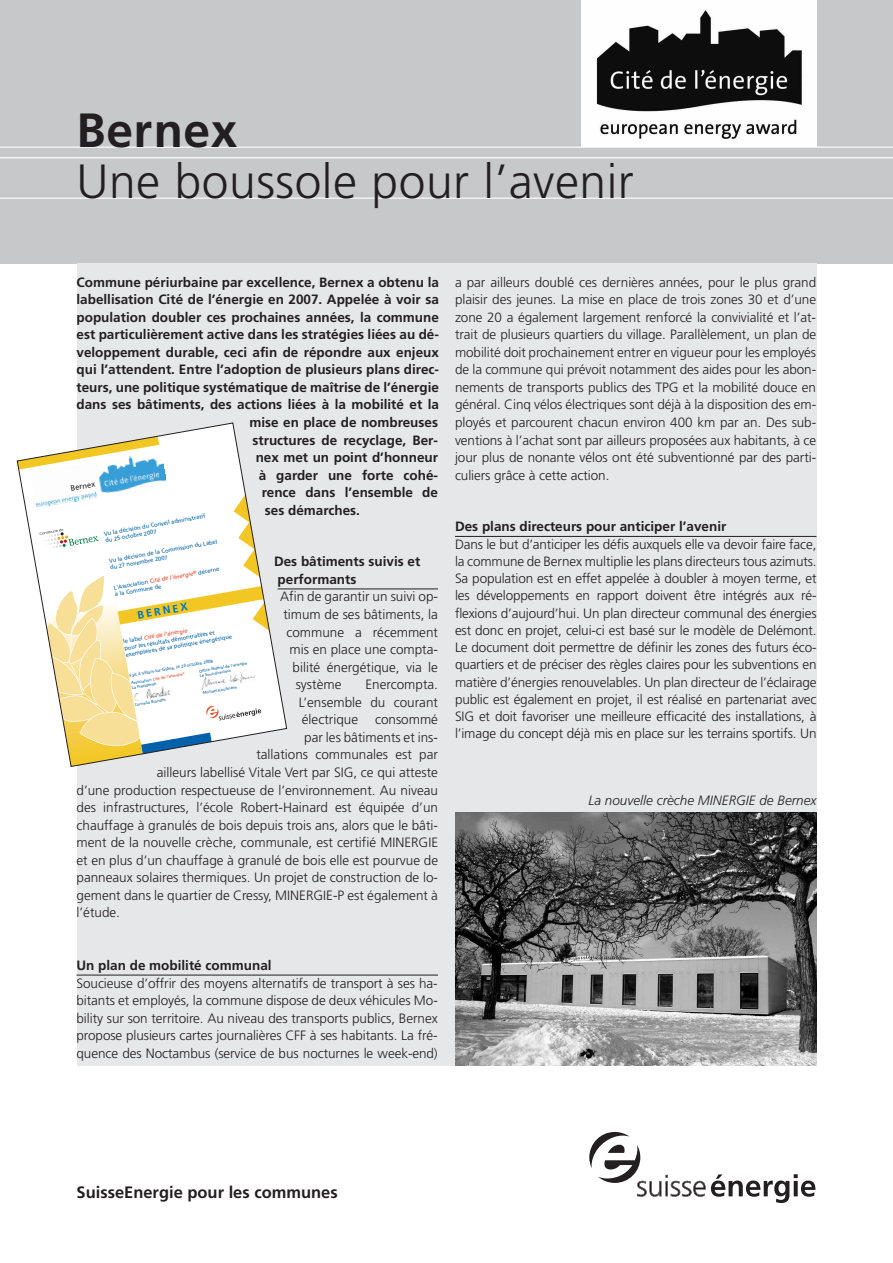
<style>
.page{position:relative;width:893px;height:1263px;background:#fff}
.page>*{position:absolute;margin:0;border:0;box-sizing:border-box;transform-origin:0 0}
.t1{font:300 48px "Frutiger";letter-spacing:.01em;color:#231f20}
.t2{font:700 48px "Frutiger";letter-spacing:.01em;color:#231f20}
.t3{font:700 16.5px "Frutiger";color:#231f20}
.t4{font:300 13.5px/17.5px "Frutiger";color:#231f20;text-align:justify}
.t5{font:700 13.5px/17.5px "Frutiger";color:#231f20}
.t6{font:italic 300 13.5px "Frutiger";color:#231f20}
.t7{font:700 10.8px "Frutiger";color:#0078c0}
.t8{font:7.8px "Frutiger";color:#231f20}
.t9{font:5.7px/6.9px "Frutiger";color:#0161aa}
.s1{font-style:italic;color:#ef3e22}
</style>
<div class="page">
<div style="left:0;top:0;width:893px;height:264px;background:#c7c8ca"></div>
<div style="left:77px;top:264px;width:739px;height:802px;background:#e6e7e9"></div>
<hr style="left:278px;top:588px;width:160px;height:1px;background:#231f20">
<hr style="left:77px;top:975px;width:361px;height:1px;background:#231f20">
<hr style="left:0;top:157px;width:893px;height:1px;background:#fff">
<hr style="left:0;top:147px;width:893px;height:1px;background:#fff">
<hr style="left:0;top:198px;width:893px;height:1px;background:#fff">
<svg style="left:589px;top:1132px;width:226px;height:71px"></svg>
<img style="left:581px;top:0;width:235px;height:147px">
<svg style="left:17px;top:422px;width:270px;height:345px"></svg>
<hr style="left:455px;top:536px;width:361px;height:1px;background:#231f20">
<img style="left:455px;top:812px;width:361px;height:254px">
<svg style="left:38px;top:478px;width:240px;height:288px"></svg>
<h1 class="t2" style="left:77px;top:111px;width:162px">Bernex</h1>
<h1 class="t1" style="left:77px;top:162px;width:559px">Une boussole pour l’avenir</h1>
<p class="t5" style="left:77px;top:274px;width:364px">Commune périurbaine par excellence, Bernex a obtenu la</p>
<p class="t5" style="left:77px;top:292px;width:364px">labellisation Cité de l’énergie en 2007. Appelée à voir sa</p>
<p class="t5" style="left:77px;top:309px;width:364px">population doubler ces prochaines années, la commune</p>
<p class="t5" style="left:77px;top:327px;width:364px">est particulièrement active dans les stratégies liées au dé-</p>
<p class="t5" style="left:77px;top:344px;width:364px">veloppement durable, ceci afin de répondre aux enjeux</p>
<p class="t5" style="left:77px;top:362px;width:364px">qui l’attendent. Entre l’adoption de plusieurs plans direc-</p>
<p class="t5" style="left:77px;top:379px;width:364px">teurs, une politique systématique de maîtrise de l’énergie</p>
<p class="t5" style="left:77px;top:397px;width:364px">dans ses bâtiments, des actions liées à la mobilité et la</p>
<p class="t5" style="left:249px;top:414px;width:190px">mise en place de nombreuses</p>
<p class="t5" style="left:253px;top:432px;width:187px">structures de recyclage, Ber-</p>
<p class="t5" style="left:256px;top:450px;width:184px">nex met un point d’honneur</p>
<p class="t5" style="left:259px;top:467px;width:181px">à garder une forte cohé-</p>
<p class="t5" style="left:262px;top:485px;width:178px">rence dans l’ensemble de</p>
<p class="t5" style="left:265px;top:502px;width:97px">ses démarches.</p>
<p class="t8" style="left:70px;top:485px;width:26px;rotate:-10deg">Bernex</p>
<p class="t9" style="left:133px;top:525px;width:56px;rotate:-10deg">on du Con e adm n</p>
<p class="t9" style="left:105px;top:537px;width:53px;rotate:-10deg">du 25 o ob e 2007</p>
<p class="t9" style="left:109px;top:558px;width:23px;rotate:-10deg">Vu adé</p>
<p class="t9" style="left:104px;top:531px;width:23px;rotate:-10deg">Vu adé</p>
<p class="t9" style="left:186px;top:544px;width:31px;rotate:-10deg">on du Labe</p>
<p class="t9" style="left:138px;top:552px;width:40px;rotate:-10deg">on de a Com m</p>
<p class="t9" style="left:110px;top:564px;width:59px;rotate:-10deg">du 27 novem b e 2007</p>
<p class="t9" style="left:113px;top:585px;width:108px;rotate:-10deg">LA o a on<span class="s1">C éde énerge</span><sup>®</sup> dé e ne à a Com m une de</p>
<p class="t9" style="left:123px;top:638px;width:91px;rotate:-10deg">e abe <span class="s1">C é de énerg e<br></span>pou e éu a démon abe e exempa e de apo</p>
<p class="t5" style="left:274px;top:554px;width:148px">Des bâtiments suivis et performants</p>
<p class="t4" style="left:280px;top:589px;width:159px">Afin de garantir un suivi op-</p>
<p class="t4" style="left:283px;top:606px;width:156px">timum de ses bâtiments, la</p>
<p class="t4" style="left:286px;top:624px;width:153px">commune a récemment</p>
<p class="t4" style="left:289px;top:642px;width:150px">mis en place une compta-</p>
<p class="t4" style="left:293px;top:659px;width:147px">bilité énergétique, via le</p>
<p class="t4" style="left:296px;top:677px;width:47px">système</p>
<p class="t4" style="left:365px;top:677px;width:74px">Enercompta.</p>
<p class="t4" style="left:299px;top:694px;width:141px">L’ensemble du courant</p>
<p class="t4" style="left:302px;top:712px;width:138px">électrique consommé</p>
<p class="t4" style="left:304px;top:729px;width:135px">par les bâtiments et ins-</p>
<p class="t4" style="left:256px;top:747px;width:183px">tallations communales est par</p>
<p class="t4" style="left:157px;top:764px;width:283px">ailleurs labellisé Vitale Vert par SIG, ce qui atteste</p>
<p class="t4" style="left:77px;top:782px;width:363px">d’une production respectueuse de l’environnement. Au niveau</p>
<p class="t4" style="left:77px;top:800px;width:363px">des infrastructures, l’école Robert-Hainard est équipée d’un</p>
<p class="t4" style="left:77px;top:817px;width:363px">chauffage à granulés de bois depuis trois ans, alors que le bâti-</p>
<p class="t4" style="left:77px;top:835px;width:363px">ment de la nouvelle crèche, communale, est certifié MINERGIE</p>
<p class="t4" style="left:77px;top:852px;width:363px">et en plus d’un chauffage à granulé de bois elle est pourvue de</p>
<p class="t4" style="left:77px;top:870px;width:363px">panneaux solaires thermiques. Un projet de construction de lo-</p>
<p class="t4" style="left:77px;top:887px;width:363px">gement dans le quartier de Cressy, MINERGIE-P est également à</p>
<p class="t4" style="left:77px;top:905px;width:45px">l’étude.</p>
<p class="t7" style="left:137px;top:611px;width:51px;rotate:-10deg">BERN EX</p>
<p class="t9" style="left:187px;top:641px;width:46px;rotate:-10deg">que éne gé que</p>
<p class="t4" style="left:455px;top:274px;width:363px">a par ailleurs doublé ces dernières années, pour le plus grand plaisir des jeunes. La mise en place de trois zones 30 et d’une zone 20 a également largement renforcé la convivialité et l’at&shy;trait de plusieurs quartiers du village. Parallèlement, un plan de mobilité doit prochainement entrer en vigueur pour les employés de la commune qui prévoit notamment des aides pour les abon&shy;nements de transports publics des TPG et la mobilité douce en général. Cinq vélos électriques sont déjà à la disposition des em&shy;ployés et parcourent chacun environ 400 km par an. Des sub&shy;ventions à l’achat sont par ailleurs proposées aux habitants, à ce jour plus de nonante vélos ont été subventionné par des parti&shy;culiers grâce à cette action.</p>
<p class="t5" style="left:455px;top:519px;width:273px">Des plans directeurs pour anticiper l’avenir</p>
<p class="t4" style="left:455px;top:536px;width:363px">Dans le but d’anticiper les défis auxquels elle va devoir faire face, la commune de Bernex multiplie les plans directeurs tous azimuts.<br>Sa population est en effet appelée à doubler à moyen terme, et les développements en rapport doivent être intégrés aux ré&shy;flexions d’aujourd’hui. Un plan directeur communal des énergies est donc en projet, celui-ci est basé sur le modèle de Delémont.<br>Le document doit permettre de définir les zones des futurs éco&shy;quartiers et de préciser des règles claires pour les subventions en matière d’énergies renouvelables. Un plan directeur de l’éclairage public est également en projet, il est réalisé en partenariat avec SIG et doit favoriser une meilleure efficacité des installations, à l’image du concept déjà mis en place sur les terrains sportifs. Un</p>
<p class="t6" style="left:588px;top:795px;width:230px">La nouvelle crèche MINERGIE de Bernex</p>
<p class="t5" style="left:77px;top:957px;width:197px">Un plan de mobilité communal</p>
<p class="t4" style="left:77px;top:975px;width:363px">Soucieuse d’offrir des moyens alternatifs de transport à ses ha&shy;bitants et employés, la commune dispose de deux véhicules Mo&shy;bility sur son territoire. Au niveau des transports publics, Bernex propose plusieurs cartes journalières CFF à ses habitants. La fré&shy;quence des Noctambus (service de bus nocturnes le week-end)</p>
<p class="t3" style="left:77px;top:1186px;width:263px">SuisseEnergie pour les communes</p>
</div>
